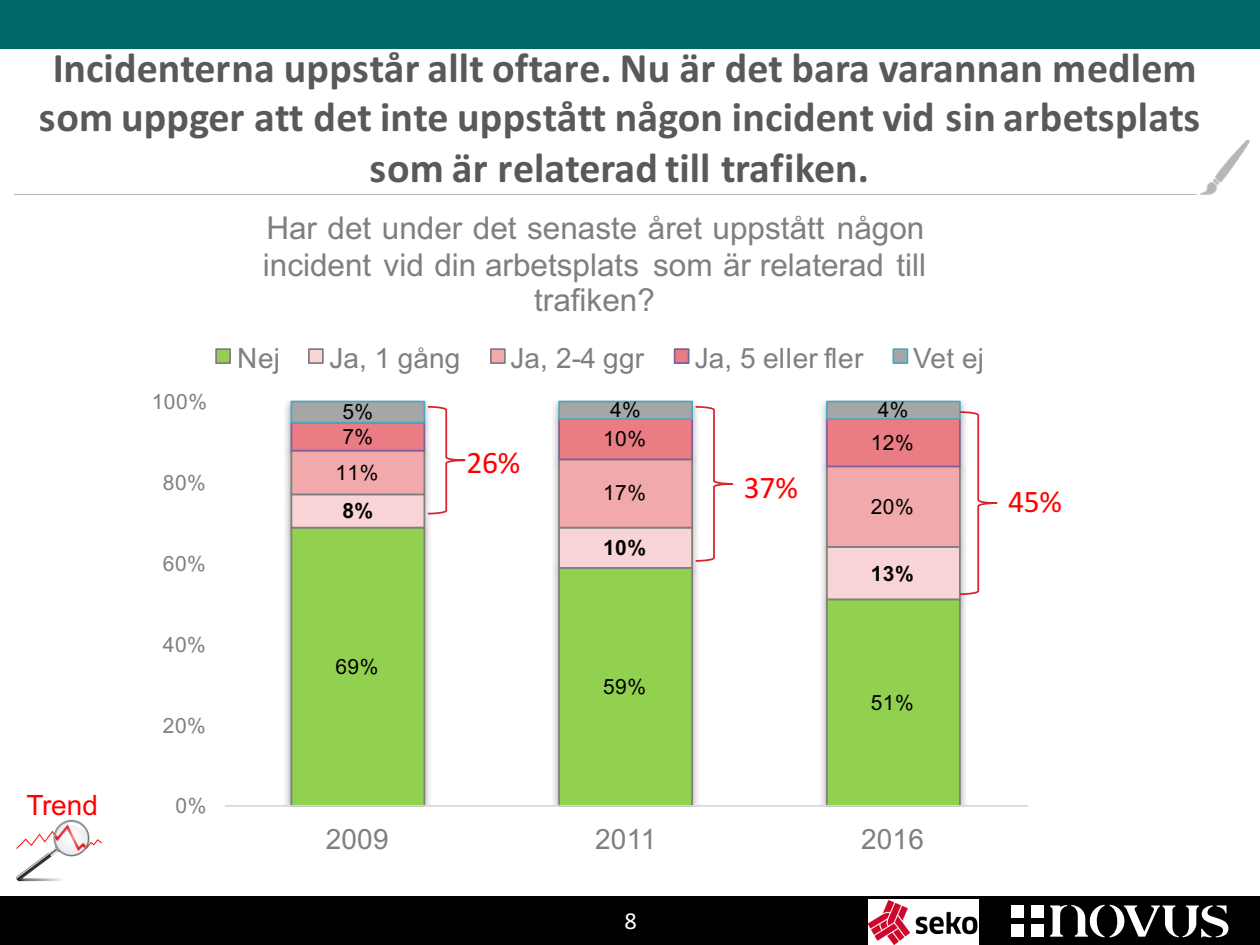
<style>
.page{position:relative;width:1260px;height:945px;background:#fff}
.page>*{position:absolute;margin:0;border:0;box-sizing:border-box;transform-origin:0 0}
.t1{font:700 42px/49.9px "Calibri";letter-spacing:.005em;color:#595959;text-align:center}
.t2{font:31.5px/35.9px "Arial";color:#7f7f7f;text-align:center}
.t3{font:31.5px "Calibri";color:#f00}
.t4{font:28px "Arial";letter-spacing:.005em;color:#7f7f7f}
.t5{font:28px "Arial";letter-spacing:-.005em;color:#f00}
.t6{font:24.5px "Calibri";color:#fff}
.t7{font:21px "Arial";letter-spacing:.025em;color:#000}
.t8{font:21px "Arial";letter-spacing:.025em;color:#7f7f7f}
.t9{font:700 21px "Arial";color:#000}
</style>
<div class="page">
<div style="left:0;top:896px;width:1260px;height:49px;background:#000"></div>
<div style="left:1012px;top:925px;width:12px;height:12px;background:#fff"></div>
<div style="left:1031px;top:925px;width:13px;height:12px;background:#fff"></div>
<div style="left:1012px;top:905px;width:12px;height:13px;background:#fff"></div>
<div style="left:1031px;top:905px;width:13px;height:13px;background:#fff"></div>
<svg style="left:1050px;top:905px;width:178px;height:33px"></svg>
<div style="left:0;top:0;width:1260px;height:49px;background:#006968"></div>
<img style="left:868px;top:900px;width:110px;height:45px">
<img style="left:1200px;top:140px;width:50px;height:54px">
<img style="left:285px;top:612px;width:145px;height:193px">
<img style="left:553px;top:612px;width:145px;height:193px">
<img style="left:821px;top:612px;width:145px;height:193px">
<img style="left:285px;top:596px;width:681px;height:16px">
<div style="left:291px;top:528px;width:133px;height:278px;background:#92d050"></div>
<div style="left:290px;top:527px;width:135px;height:280px;border:2px solid #7f7f7f"></div>
<div style="left:559px;top:568px;width:133px;height:238px;background:#92d050"></div>
<div style="left:558px;top:567px;width:135px;height:240px;border:2px solid #7f7f7f"></div>
<div style="left:827px;top:599px;width:133px;height:207px;background:#92d050"></div>
<div style="left:826px;top:598px;width:135px;height:209px;border:2px solid #7f7f7f"></div>
<svg style="left:285px;top:596px;width:677px;height:5px"></svg>
<hr style="left:225px;top:805px;width:803px;height:2px;background:#d9d9d9">
<div style="left:216px;top:349px;width:14px;height:14px;background:#92d050"></div>
<div style="left:215px;top:348px;width:16px;height:16px;border:2px solid #7f7f7f"></div>
<div style="left:309px;top:349px;width:14px;height:14px;background:#f8d4d6"></div>
<div style="left:308px;top:348px;width:16px;height:16px;border:2px solid #7f7f7f"></div>
<div style="left:491px;top:349px;width:14px;height:14px;background:#f1a9ac"></div>
<div style="left:490px;top:348px;width:16px;height:16px;border:2px solid #7f7f7f"></div>
<div style="left:675px;top:349px;width:14px;height:14px;background:#ea7d83"></div>
<div style="left:674px;top:348px;width:16px;height:16px;border:2px solid #7d629e"></div>
<div style="left:893px;top:349px;width:14px;height:14px;background:#a6a6a6"></div>
<div style="left:892px;top:348px;width:16px;height:16px;border:2px solid #49a8c2"></div>
<img style="left:15px;top:819px;width:88px;height:63px">
<svg style="left:285px;top:401px;width:713px;height:195px"></svg>
<p class="t1" style="left:39px;top:43px;width:1163px">Incidenterna uppstår allt oftare. Nu är det bara varannan medlem som uppger att det inte uppstått någon incident vid sin arbetsplats som är relaterad till trafiken.</p>
<p class="t5" style="left:27px;top:790px;width:73px">Trend</p>
<p class="t8" style="left:152px;top:390px;width:57px">100%</p>
<p class="t8" style="left:163px;top:471px;width:45px">80%</p>
<p class="t8" style="left:163px;top:552px;width:45px">60%</p>
<p class="t8" style="left:163px;top:633px;width:45px">40%</p>
<p class="t8" style="left:163px;top:714px;width:45px">20%</p>
<p class="t8" style="left:176px;top:794px;width:32px">0%</p>
<p class="t2" style="left:263px;top:210px;width:665px">Har det under det senaste året uppstått någon incident vid din arbetsplats som är relaterad till trafiken?</p>
<p class="t4" style="left:237px;top:342px;width:44px">Nej</p>
<p class="t4" style="left:329px;top:342px;width:133px">Ja, 1 gång</p>
<p class="t4" style="left:511px;top:342px;width:135px">Ja, 2-4 ggr</p>
<p class="t4" style="left:695px;top:342px;width:170px">Ja, 5 eller fler</p>
<p class="t4" style="left:913px;top:342px;width:73px">Vet ej</p>
<p class="t7" style="left:342px;top:400px;width:32px">5%</p>
<p class="t7" style="left:610px;top:398px;width:32px">4%</p>
<p class="t7" style="left:878px;top:398px;width:32px">4%</p>
<p class="t7" style="left:342px;top:425px;width:32px">7%</p>
<p class="t7" style="left:603px;top:427px;width:45px">10%</p>
<p class="t7" style="left:871px;top:431px;width:45px">12%</p>
<p class="t3" style="left:466px;top:443px;width:56px">26%</p>
<p class="t7" style="left:335px;top:461px;width:45px">11%</p>
<p class="t3" style="left:744px;top:468px;width:56px">37%</p>
<p class="t7" style="left:603px;top:481px;width:45px">17%</p>
<p class="t7" style="left:871px;top:495px;width:45px">20%</p>
<p class="t9" style="left:342px;top:499px;width:32px">8%</p>
<p class="t9" style="left:603px;top:536px;width:45px">10%</p>
<p class="t9" style="left:871px;top:562px;width:45px">13%</p>
<p class="t3" style="left:1008px;top:482px;width:56px">45%</p>
<p class="t7" style="left:335px;top:655px;width:45px">69%</p>
<p class="t7" style="left:603px;top:675px;width:45px">59%</p>
<p class="t7" style="left:871px;top:691px;width:45px">51%</p>
<p class="t4" style="left:326px;top:824px;width:64px">2009</p>
<p class="t4" style="left:595px;top:824px;width:63px">2011</p>
<p class="t4" style="left:861px;top:824px;width:64px">2016</p>
<p class="t6" style="left:624px;top:905px;width:14px">8</p>
</div>
